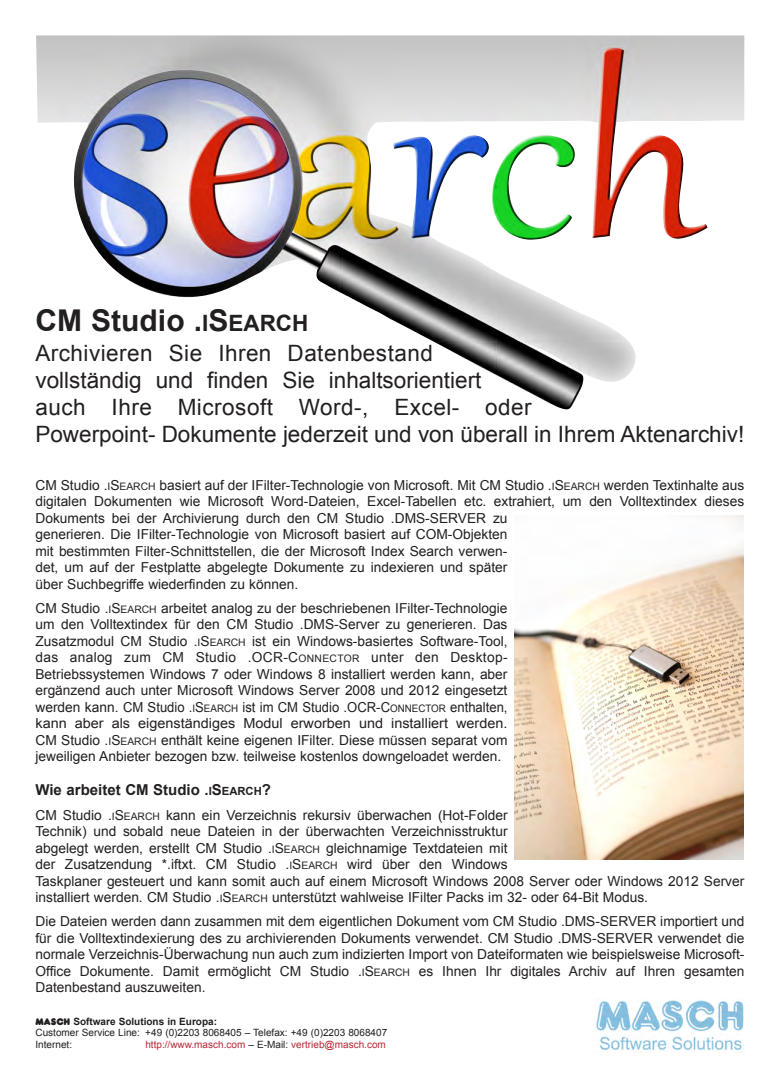
<style>
.page{position:relative;width:780px;height:1088px;background:#fff}
.page>*{position:absolute;margin:0;border:0;box-sizing:border-box;transform-origin:0 0}
.t1{font:700 30px "Arial";color:#231f20}
.t2{font:22.5px/27px "Arial";color:#231f20}
.t3{font:700 15px "Arial";color:#231f20}
.t4{font:13.75px/16.5px "Arial";color:#231f20}
.t5{font:10px/11.2px "Arial";color:#231f20}
.t6{font:10px "Arial";color:#b82837}
.s1{font-size:22.5px}
.s2{font-size:10.25px}
.s3{font-size:11.25px}
.s4{font-family:"Frankfurter Plain"}
.s5{font-weight:700}
.s6{color:#231f20}
</style>
<div class="page">
<img style="left:596px;top:999px;width:148px;height:53px">
<img style="left:36px;top:35px;width:708px;height:375px">
<img style="left:514px;top:516px;width:229px;height:343px">
<h1 class="t1" style="left:35px;top:300px;width:274px">CM Studio .<span class="s1">I</span>S<span class="s1">EARCH</span></h1>
<h2 class="t2" style="left:35px;top:340px;width:710px">Archivieren Sie Ihren Datenbestand<br>vollständig und finden Sie inhaltsorientiert<br>auch Ihre Microsoft Word-, Excel- oder<br>Powerpoint- Dokumente jederzeit und von überall in Ihrem Aktenarchiv!</h2>
<p class="t4" style="left:35px;top:477px;width:710px">CM Studio .<span class="s2">I</span>S<span class="s2">EARCH</span> basiert auf der IFilter-Technologie von Microsoft. Mit CM Studio .<span class="s2">I</span>S<span class="s2">EARCH</span> werden Textinhalte aus digitalen Dokumenten wie Microsoft Word-Dateien, Excel-Tabellen etc. extrahiert, um den Volltextindex dieses Dokuments bei der Archivierung durch den CM Studio .DMS-SERVER zu<br>generieren. Die IFilter-Technologie von Microsoft basiert auf COM-Objekten<br>mit bestimmten Filter-Schnittstellen, die der Microsoft Index Search verwen-<br>det, um auf der Festplatte abgelegte Dokumente zu indexieren und später<br>über Suchbegriffe wiederfinden zu können.</p>
<p class="t4" style="left:35px;top:600px;width:473px;text-align:justify">CM Studio .<span class="s2">I</span>S<span class="s2">EARCH</span> arbeitet analog zu der beschriebenen IFilter-Technologie um den Volltextindex für den CM Studio .DMS-Server zu generieren. Das Zusatzmodul CM Studio .<span class="s2">I</span>S<span class="s2">EARCH</span> ist ein Windows-basiertes Software-Tool, das analog zum CM Studio .OCR-C<span class="s2">ONNECTOR</span> unter den Desktop-Betriebssystemen Windows 7 oder Windows 8 installiert werden kann, aber ergänzend auch unter Microsoft Windows Server 2008 und 2012 eingesetzt werden kann. CM Studio .<span class="s2">I</span>S<span class="s2">EARCH</span> ist im CM Studio .OCR-C<span class="s2">ONNECTOR</span> enthalten, kann aber als eigenständiges Modul erworben und installiert werden.<br>CM Studio .<span class="s2">I</span>S<span class="s2">EARCH</span> enthält keine eigenen IFilter. Diese müssen separat vom jeweiligen Anbieter bezogen bzw. teilweise kostenlos downgeloadet werden.</p>
<p class="t3" style="left:35px;top:780px;width:237px">Wie arbeitet CM Studio .<span class="s3">I</span>S<span class="s3">EARCH</span>?</p>
<p class="t4" style="left:35px;top:807px;width:710px">CM Studio .<span class="s2">I</span>S<span class="s2">EARCH</span> kann ein Verzeichnis rekursiv überwachen (Hot-Folder<br>Technik) und sobald neue Dateien in der überwachten Verzeichnisstruktur<br>abgelegt werden, erstellt CM Studio .<span class="s2">I</span>S<span class="s2">EARCH</span> gleichnamige Textdateien mit<br>der Zusatzendung *.iftxt. CM Studio .<span class="s2">I</span>S<span class="s2">EARCH</span> wird über den Windows<br>Taskplaner gesteuert und kann somit auch auf einem Microsoft Windows 2008 Server oder Windows 2012 Server installiert werden. CM Studio .<span class="s2">I</span>S<span class="s2">EARCH</span> unterstützt wahlweise IFilter Packs im 32- oder 64-Bit Modus.</p>
<p class="t4" style="left:35px;top:913px;width:710px;text-align:justify">Die Dateien werden dann zusammen mit dem eigentlichen Dokument vom CM Studio .DMS-SERVER importiert und für die Volltextindexierung des zu archivierenden Dokuments verwendet. CM Studio .DMS-SERVER verwendet die normale Verzeichnis-Überwachung nun auch zum indizierten Import von Dateiformaten wie beispielsweise Microsoft-Office Dokumente. Damit ermöglicht CM Studio .<span class="s2">I</span>S<span class="s2">EARCH</span> es Ihnen Ihr digitales Archiv auf Ihren gesamten Datenbestand auszuweiten.</p>
<p class="t5" style="left:35px;top:1016px;width:353px"><span class="s4">MASCH</span> <span class="s5">Software Solutions in Europa:<br></span>Customer Service Line: +49 (0)2203 8068405 – Telefax: +49 (0)2203 8068407<br>Internet:</p>
<p class="t6" style="left:145px;top:1037px;width:242px">http://www.masch.com <span class="s6">– E-Mail:</span> vertrieb@masch.com</p>
</div>
